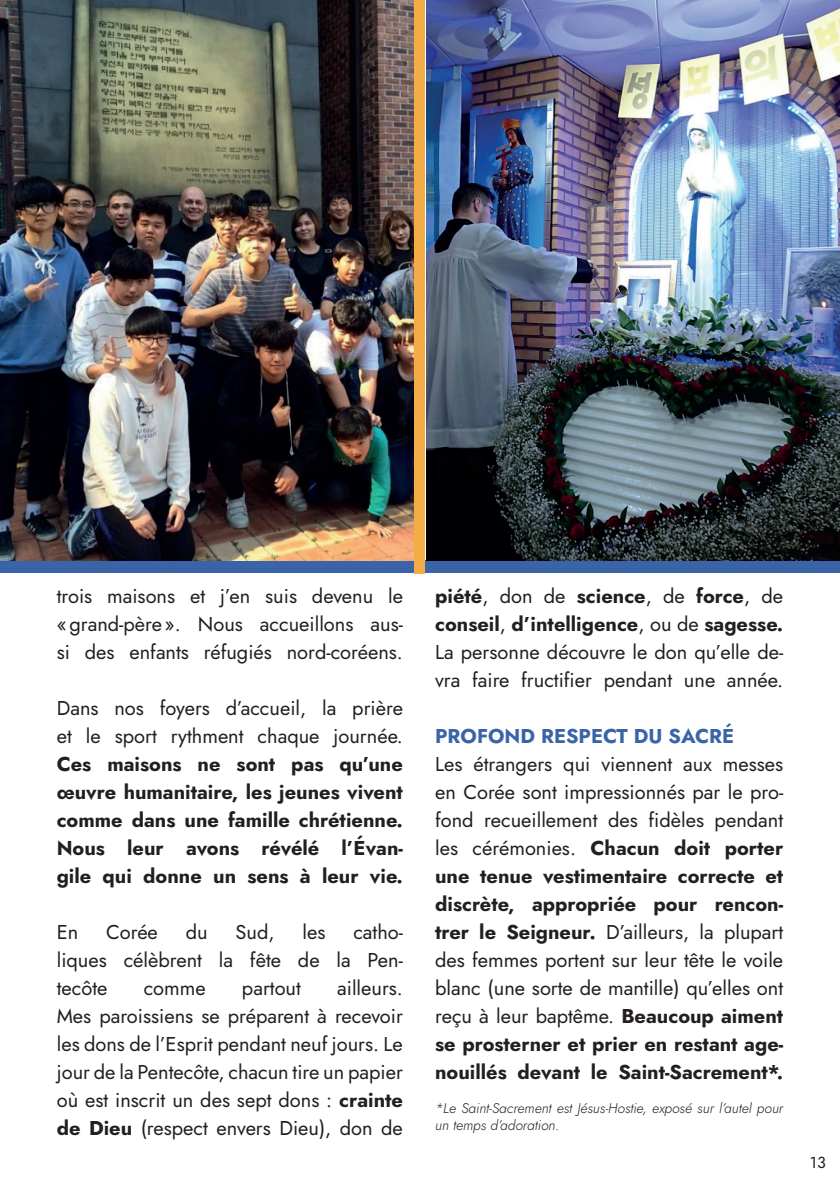
<style>
.page{position:relative;width:840px;height:1191px;background:#fff}
.page>*{position:absolute;margin:0;border:0;box-sizing:border-box;transform-origin:0 0}
.t1{font:20px/28px "Jost";color:#231f20;text-align:justify}
.t2{font:700 20px/28px "Jost";color:#231f20;text-align:justify}
.t3{font:700 20px "Jost";color:#3a64a7}
.t4{font:16px "Jost";color:#231f20}
.t5{font:italic 300 14px/16.8px "Jost";color:#231f20}
.s1{font-weight:700}
</style>
<div class="page">
<img style="left:0;top:0;width:414px;height:560px">
<div style="left:0;top:560px;width:839px;height:13px;background:#3a64a7"></div>
<img style="left:426px;top:0;width:413px;height:560px">
<div style="left:414px;top:0;width:11px;height:573px;background:#f4ac47"></div>
<p class="t1" style="left:57px;top:582px;width:347px">trois maisons et j’en suis devenu le «grand-père». Nous accueillons aus&shy;si des enfants réfugiés nord-coréens.</p>
<p class="t1" style="left:57px;top:694px;width:347px">Dans nos foyers d’accueil, la prière et le sport rythment chaque journée.</p>
<p class="t2" style="left:57px;top:750px;width:347px">Ces maisons ne sont pas qu’une œuvre humanitaire, les jeunes vivent comme dans une famille chrétienne.<br>Nous leur avons révélé l’Évan&shy;gile qui donne un sens à leur vie.</p>
<p class="t1" style="left:57px;top:918px;width:23px">En</p>
<p class="t1" style="left:106px;top:918px;width:53px">Corée</p>
<p class="t1" style="left:186px;top:918px;width:23px">du</p>
<p class="t1" style="left:235px;top:918px;width:41px">Sud,</p>
<p class="t1" style="left:302px;top:918px;width:24px">les</p>
<p class="t1" style="left:57px;top:918px;width:347px;text-indent:296px">catho&shy;liques célèbrent la fête de la Pen&shy;tecôte</p>
<p class="t1" style="left:57px;top:974px;width:347px;text-indent:280px">ailleurs.<br>Mes paroissiens se préparent à recevoir les dons de l’Esprit pendant neuf jours. Le jour de la Pentecôte, chacun tire un papier où est inscrit un des sept dons : <span class="s1">crainte de Dieu</span> (respect envers Dieu), don de</p>
<p class="t1" style="left:144px;top:974px;width:63px">comme</p>
<p class="t1" style="left:242px;top:974px;width:60px">partout</p>
<p class="t1" style="left:435px;top:582px;width:349px"><span class="s1">piété</span>, don de <span class="s1">science</span>, de <span class="s1">force</span>, de <span class="s1">conseil</span>, <span class="s1">d’intelligence</span>, ou de <span class="s1">sagesse.<br></span>La personne découvre le don qu’elle de&shy;vra faire fructifier pendant une année.</p>
<p class="t3" style="left:435px;top:722px;width:300px">PROFOND RESPECT DU SACRÉ</p>
<p class="t1" style="left:435px;top:750px;width:349px">Les étrangers qui viennent aux messes en Corée sont impressionnés par le pro&shy;fond recueillement des fidèles pendant les cérémonies. <span class="s1">Chacun doit porter une tenue vestimentaire correcte et discrète, appropriée pour rencon&shy;trer le Seigneur.</span> D’ailleurs, la plupart des femmes portent sur leur tête le voile blanc (une sorte de mantille) qu’elles ont reçu à leur baptême. <span class="s1">Beaucoup aiment se prosterner et prier en restant age&shy;nouillés devant le Saint-Sacrement*.</span></p>
<p class="t5" style="left:435px;top:1100px;width:349px">*Le Saint-Sacrement est Jésus-Hostie, exposé sur l’autel pour un temps d’adoration.</p>
<p class="t4" style="left:809px;top:1151px;width:17px">13</p>
</div>
